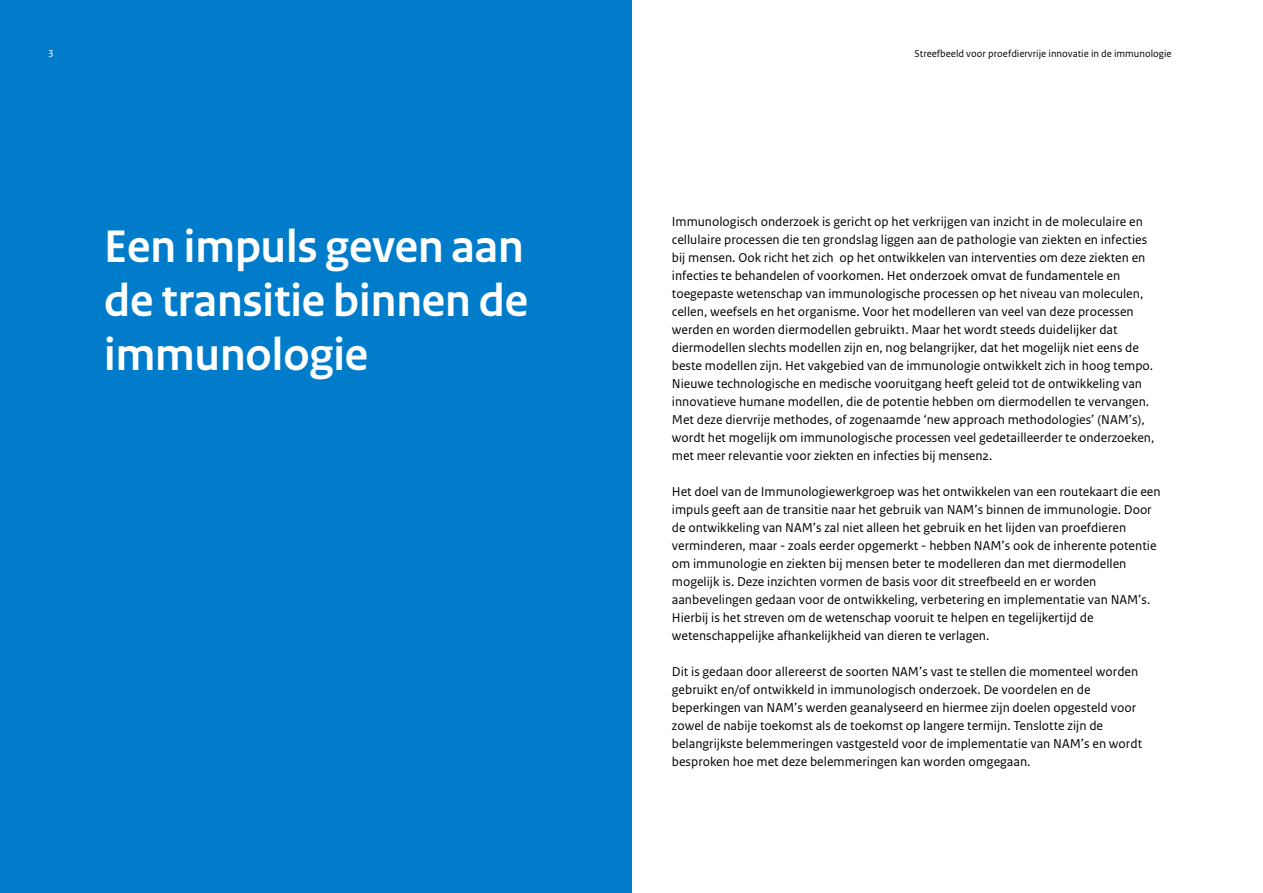
<style>
.page{position:relative;width:1263px;height:893px;background:#fff}
.page>*{position:absolute;margin:0;border:0;box-sizing:border-box;transform-origin:0 0}
.H2_RO_Kop{font:700 48px/54px "Rijksoverheid Sans Heading";color:#fff;text-align:justify}
.P_RO_Broodtekst_Sans{font:13.5px/18px "Rijksoverheid Sans Text";color:#000}
.t1{font:10.5px "Rijksoverheid Sans Text";color:#000}
.t2{font:10.5px "Rijksoverheid Sans Text";color:#fff}
</style>
<div class="page">
<div style="left:0;top:0;width:631px;height:893px;background:#007ccb"></div>
<p class="t2" style="left:48px;top:47px;width:7px">3</p>
<p class="t1" style="left:914px;top:48px;width:259px">Streefbeeld voor proefdiervrije innovatie in de immunologie</p>
<h2 class="H2_RO_Kop" style="left:104px;top:220px;width:425px">Een impuls geven aan de transitie binnen de immunologie</h2>
<p class="P_RO_Broodtekst_Sans" style="left:672px;top:213px;width:484px">Immunologisch onderzoek is gericht op het verkrijgen van inzicht in de moleculaire en cellulaire processen die ten grondslag liggen aan de pathologie van ziekten en infecties bij mensen. Ook richt het zich op het ontwikkelen van interventies om deze ziekten en infecties te behandelen of voorkomen. Het onderzoek omvat de fundamentele en toegepaste wetenschap van immunologische processen op het niveau van moleculen, cellen, weefsels en het organisme. Voor het modelleren van veel van deze processen werden en worden diermodellen gebruikt1. Maar het wordt steeds duidelijker dat diermodellen slechts modellen zijn en, nog belangrijker, dat het mogelijk niet eens de beste modellen zijn. Het vakgebied van de immunologie ontwikkelt zich in hoog tempo.<br>Nieuwe technologische en medische vooruitgang heeft geleid tot de ontwikkeling van innovatieve humane modellen, die de potentie hebben om diermodellen te vervangen.<br>Met deze diervrije methodes, of zogenaamde ‘new approach methodologies’ (NAM’s), wordt het mogelijk om immunologische processen veel gedetailleerder te onderzoeken, met meer relevantie voor ziekten en infecties bij mensen2.</p>
<p class="P_RO_Broodtekst_Sans" style="left:672px;top:483px;width:490px">Het doel van de Immunologiewerkgroep was het ontwikkelen van een routekaart die een impuls geeft aan de transitie naar het gebruik van NAM’s binnen de immunologie. Door de ontwikkeling van NAM’s zal niet alleen het gebruik en het lijden van proefdieren verminderen, maar - zoals eerder opgemerkt - hebben NAM’s ook de inherente potentie om immunologie en ziekten bij mensen beter te modelleren dan met diermodellen mogelijk is. Deze inzichten vormen de basis voor dit streefbeeld en er worden aanbevelingen gedaan voor de ontwikkeling, verbetering en implementatie van NAM’s.<br>Hierbij is het streven om de wetenschap vooruit te helpen en tegelijkertijd de wetenschappelijke afhankelijkheid van dieren te verlagen.</p>
<p class="P_RO_Broodtekst_Sans" style="left:672px;top:663px;width:472px">Dit is gedaan door allereerst de soorten NAM’s vast te stellen die momenteel worden gebruikt en/of ontwikkeld in immunologisch onderzoek. De voordelen en de beperkingen van NAM’s werden geanalyseerd en hiermee zijn doelen opgesteld voor zowel de nabije toekomst als de toekomst op langere termijn. Tenslotte zijn de belangrijkste belemmeringen vastgesteld voor de implementatie van NAM’s en wordt besproken hoe met deze belemmeringen kan worden omgegaan.</p>
</div>
